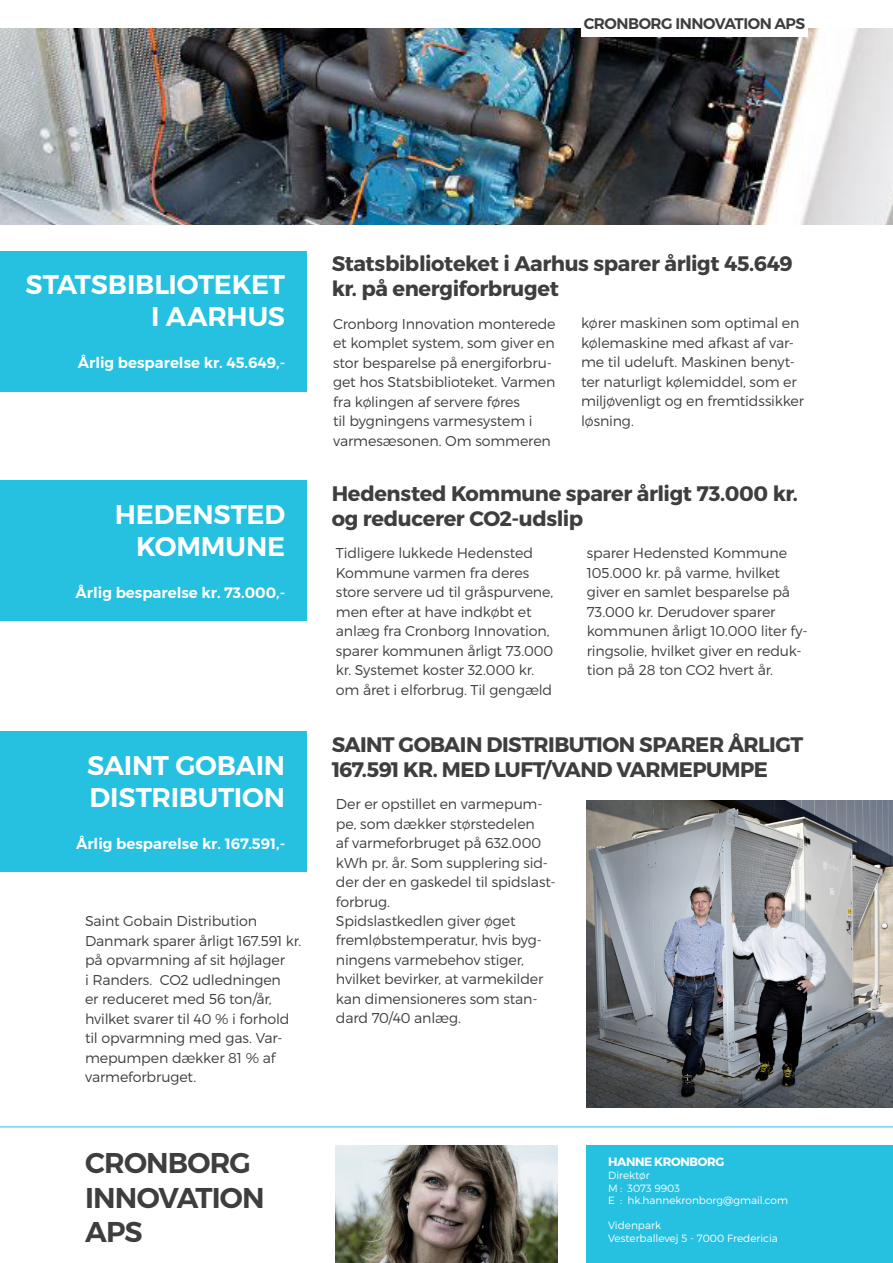
<style>
.page{position:relative;width:893px;height:1263px;background:#fff}
.page>*{position:absolute;margin:0;border:0;box-sizing:border-box;transform-origin:0 0}
.t1{font:600 28.65px/34.3px "Montserrat";letter-spacing:-.03em;color:#3e3e3f}
.t2{font:600 27px/32.4px "Montserrat";letter-spacing:-.01em;color:#fff;text-align:right}
.t3{font:700 21px/25.2px "Montserrat";letter-spacing:-.02em;color:#3e3e3f}
.t4{font:600 15.45px "Montserrat";letter-spacing:-.03em;color:#3e3e3f}
.t5{font:600 15px "Montserrat";color:#fff}
.t6{font:300 14.25px/19.5px "Montserrat";letter-spacing:-.01em;color:#3e3e3f}
.t7{font:700 12px "Montserrat";letter-spacing:-.03em;color:#fff}
.t8{font:300 10.5px/12.6px "Montserrat";color:#fff}
</style>
<div class="page">
<div style="left:587px;top:1146px;width:306px;height:117px;background:#26c0e0"></div>
<img style="left:336px;top:1146px;width:221px;height:117px">
<div style="left:0;top:251px;width:306px;height:140px;background:#26c0e0"></div>
<div style="left:0;top:480px;width:306px;height:141px;background:#26c0e0"></div>
<div style="left:0;top:731px;width:306px;height:141px;background:#26c0e0"></div>
<img style="left:587px;top:801px;width:306px;height:306px">
<img style="left:0;top:29px;width:893px;height:195px">
<hr style="left:0;top:1126px;width:893px;height:1px;background:#26c0e0">
<div style="left:581px;top:0;width:227px;height:36px;background:#fff"></div>
<p class="t4" style="left:584px;top:14px;width:223px">CRONBORG INNOVATION APS</p>
<h2 class="t2" style="left:26px;top:268px;width:261px">STATSBIBLIOTEKET<br>I AARHUS</h2>
<p class="t5" style="left:78px;top:354px;width:209px">Årlig besparelse kr. 45.649,-</p>
<h2 class="t2" style="left:115px;top:498px;width:172px">HEDENSTED<br>KOMMUNE</h2>
<p class="t5" style="left:76px;top:583px;width:211px">Årlig besparelse kr. 73.000,-</p>
<h2 class="t2" style="left:87px;top:749px;width:200px;text-align:left">SAINT GOBAIN<br>DISTRIBUTION</h2>
<p class="t5" style="left:76px;top:834px;width:211px">Årlig besparelse kr. 167.591,-</p>
<p class="t6" style="left:85px;top:911px;width:218px">Saint Gobain Distribution<br>Danmark sparer årligt 167.591 kr. på opvarmning af sit højlager<br>i Randers. CO2 udledningen<br>er reduceret med 56 ton/år, hvilket svarer til 40 % i forhold til opvarmning med gas. Var&shy;mepumpen dækker 81 % af varmeforbruget.</p>
<h3 class="t3" style="left:332px;top:251px;width:462px">Statsbiblioteket i Aarhus sparer årligt 45.649 kr. på energiforbruget</h3>
<p class="t6" style="left:333px;top:313px;width:224px">Cronborg Innovation monterede et komplet system, som giver en stor besparelse på energiforbru&shy;get hos Statsbiblioteket. Varmen fra kølingen af servere føres<br>til bygningens varmesystem i varmesæsonen. Om sommeren</p>
<p class="t6" style="left:581px;top:313px;width:224px">kører maskinen som optimal en kølemaskine med afkast af var&shy;me til udeluft. Maskinen benyt&shy;ter naturligt kølemiddel, som er miljøvenligt og en fremtidssikker løsning.</p>
<h3 class="t3" style="left:332px;top:481px;width:468px">Hedensted Kommune sparer årligt 73.000 kr. og reducerer CO2-udslip</h3>
<p class="t6" style="left:336px;top:543px;width:219px">Tidligere lukkede Hedensted<br>Kommune varmen fra deres store servere ud til gråspurvene, men efter at have indkøbt et anlæg fra Cronborg Innovation, sparer kommunen årligt 73.000 kr. Systemet koster 32.000 kr. om året i elforbrug. Til gengæld</p>
<p class="t6" style="left:587px;top:543px;width:222px">sparer Hedensted Kommune<br>105.000 kr. på varme, hvilket giver en samlet besparelse på<br>73.000 kr. Derudover sparer kommunen årligt 10.000 liter fy&shy;ringsolie, hvilket giver en reduk&shy;tion på 28 ton CO2 hvert år.</p>
<h3 class="t3" style="left:332px;top:732px;width:473px">SAINT GOBAIN DISTRIBUTION SPARER ÅRLIGT<br>167.591 KR. MED LUFT/VAND VARMEPUMPE</h3>
<p class="t6" style="left:336px;top:794px;width:221px">Der er opstillet en varmepum&shy;pe, som dækker størstedelen<br>af varmeforbruget på 632.000 kWh pr. år. Som supplering sid&shy;der der en gaskedel til spidslast&shy;forbrug.<br>Spidslastkedlen giver øget fremløbstemperatur, hvis byg&shy;ningens varmebehov stiger, hvilket bevirker, at varmekilder kan dimensioneres som stan&shy;dard 70/40 anlæg.</p>
<h1 class="t1" style="left:85px;top:1146px;width:181px">CRONBORG<br>INNOVATION<br>APS</h1>
<p class="t7" style="left:608px;top:1155px;width:118px">HANNE KRONBORG</p>
<p class="t8" style="left:608px;top:1169px;width:181px">Direktør<br>M : 3073 9903<br>E : hk.hannekronborg@gmail.com</p>
<p class="t8" style="left:608px;top:1219px;width:171px">Videnpark<br>Vesterballevej 5 - 7000 Fredericia</p>
</div>
